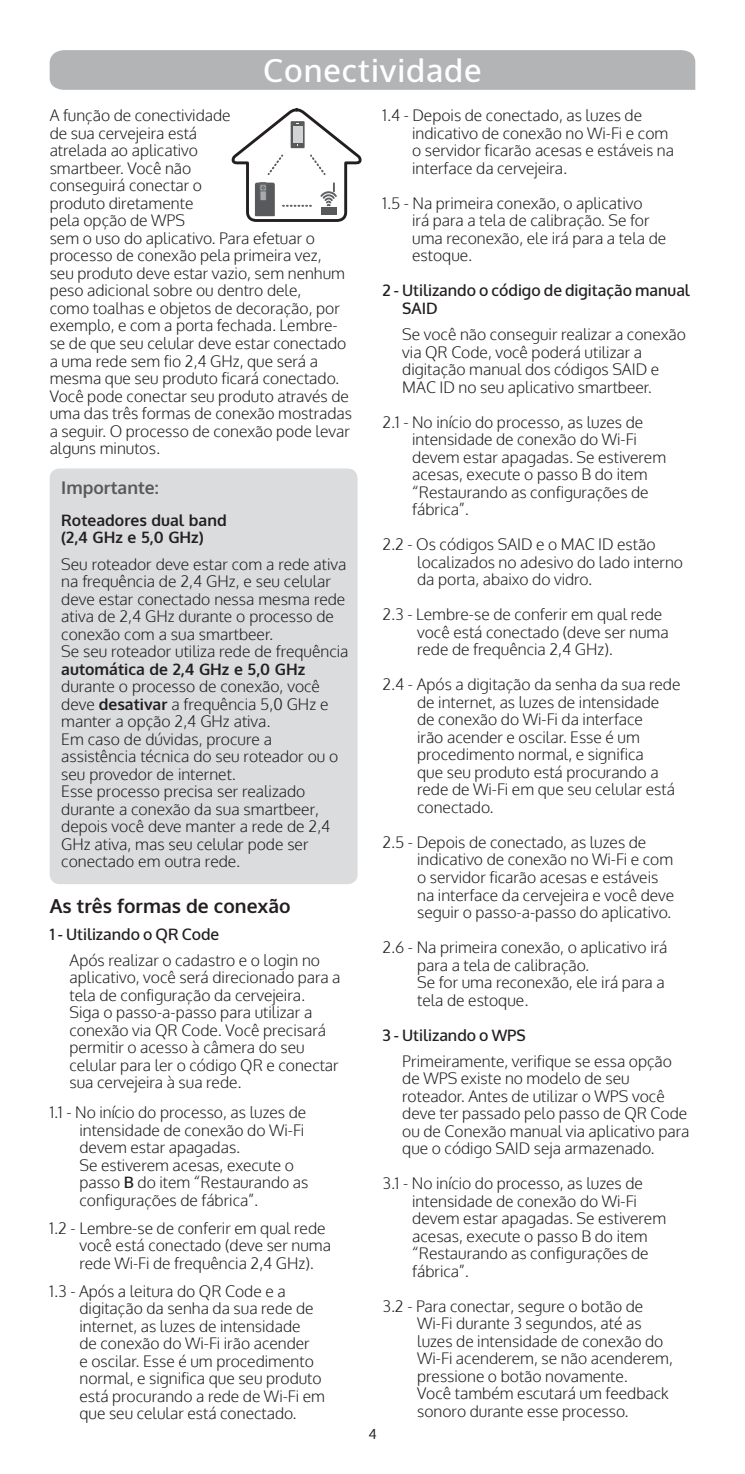
<style>
.page{position:relative;width:745px;height:1474px;background:#fff}
.page>*{position:absolute;margin:0;border:0;box-sizing:border-box;transform-origin:0 0}
.t1{font:500 31.5px "Oxygen";letter-spacing:.03em;color:#fff}
.t2{font:700 19.25px "Oxygen";color:#231f20}
.t3{font:700 17.5px "Oxygen";color:#58595b}
.t4{font:300 15.75px/17.5px "Oxygen";color:#231f20}
.t5{font:500 15.75px/17.5px "Oxygen";color:#231f20}
.t6{font:700 15.75px/17.5px "Oxygen";color:#231f20}
.t7{font:14px "Oxygen";color:#231f20}
.s1{font-weight:700}
.s2{font-weight:500}
</style>
<div class="page">
<svg style="left:231px;top:108px;width:131px;height:114px"></svg>
<div style="left:50px;top:468px;width:307px;height:416px;background:#dbdcde;border-radius:10px"></div>
<div style="left:50px;top:50px;width:644px;height:40px;background:#b2b4b6"></div>
<h1 class="t1" style="left:263px;top:50px;width:220px">Conectividade</h1>
<p class="t4" style="left:50px;top:106px;width:304px">A função de conectividade<br>de sua cervejeira está<br>atrelada ao aplicativo<br>smartbeer. Você não<br>conseguirá conectar o<br>produto diretamente<br>pela opção de WPS<br>sem o uso do aplicativo. Para efetuar o processo de conexão pela primeira vez,<br>seu produto deve estar vazio, sem nenhum peso adicional sobre ou dentro dele,<br>como toalhas e objetos de decoração, por exemplo, e com a porta fechada. Lembre&shy;se de que seu celular deve estar conectado a uma rede sem fio 2,4 GHz, que será a mesma que seu produto ficará conectado.<br>Você pode conectar seu produto através de uma das três formas de conexão mostradas a seguir. O processo de conexão pode levar alguns minutos.</p>
<p class="t3" style="left:61px;top:476px;width:99px">Importante:</p>
<p class="t6" style="left:61px;top:511px;width:167px">Roteadores dual band (2,4 GHz e 5,0 GHz)</p>
<p class="t4" style="left:61px;top:554px;width:288px">Seu roteador deve estar com a rede ativa na frequência de 2,4 GHz, e seu celular deve estar conectado nessa mesma rede ativa de 2,4 GHz durante o processo de conexão com a sua smartbeer.<br>Se seu roteador utiliza rede de frequência</p>
<p class="t6" style="left:61px;top:659px;width:245px">automática de 2,4 GHz e 5,0 GHz</p>
<p class="t4" style="left:61px;top:677px;width:278px">durante o processo de conexão, você deve <span class="s1">desativar</span> a frequência 5,0 GHz e manter a opção 2,4 GHz ativa.<br>Em caso de dúvidas, procure a assistência técnica do seu roteador ou o seu provedor de internet.<br>Esse processo precisa ser realizado durante a conexão da sua smartbeer, depois você deve manter a rede de 2,4<br>GHz ativa, mas seu celular pode ser conectado em outra rede.</p>
<p class="t2" style="left:50px;top:893px;width:242px">As três formas de conexão</p>
<p class="t5" style="left:50px;top:925px;width:171px">1 - Utilizando o QR Code</p>
<p class="t4" style="left:69px;top:950px;width:272px">Após realizar o cadastro e o login no aplicativo, você será direcionado para a tela de configuração da cervejeira.<br>Siga o passo-a-passo para utilizar a conexão via QR Code. Você precisará permitir o acesso à câmera do seu celular para ler o código QR e conectar sua cervejeira à sua rede.</p>
<p class="t4" style="left:79px;top:1103px;width:230px;text-indent:-30px">1.1 - No início do processo, as luzes de intensidade de conexão do Wi-Fi devem estar apagadas.<br>Se estiverem acesas, execute o passo <span class="s2">B</span> do item “Restaurando as configurações de fábrica”.</p>
<p class="t4" style="left:79px;top:1218px;width:253px;text-indent:-30px">1.2 - Lembre-se de conferir em qual rede você está conectado (deve ser numa rede Wi-Fi de frequência 2,4 GHz).</p>
<p class="t4" style="left:79px;top:1281px;width:247px;text-indent:-30px">1.3 - Após a leitura do QR Code e a digitação da senha da sua rede de internet, as luzes de intensidade<br>de conexão do Wi-Fi irão acender<br>e oscilar. Esse é um procedimento normal, e significa que seu produto está procurando a rede de Wi-Fi em que seu celular está conectado.</p>
<p class="t4" style="left:412px;top:106px;width:263px;text-indent:-30px">1.4 - Depois de conectado, as luzes de indicativo de conexão no Wi-Fi e com o servidor ficarão acesas e estáveis na interface da cervejeira.</p>
<p class="t4" style="left:412px;top:194px;width:255px;text-indent:-30px">1.5 - Na primeira conexão, o aplicativo<br>irá para a tela de calibração. Se for uma reconexão, ele irá para a tela de estoque.</p>
<p class="t5" style="left:402px;top:282px;width:289px;text-indent:-20px">2 - Utilizando o código de digitação manual<br>SAID</p>
<p class="t4" style="left:402px;top:325px;width:285px">Se você não conseguir realizar a conexão via QR Code, você poderá utilizar a digitação manual dos códigos SAID e MAC ID no seu aplicativo smartbeer.</p>
<p class="t4" style="left:412px;top:413px;width:255px;text-indent:-30px">2.1 - No início do processo, as luzes de intensidade de conexão do Wi-Fi devem estar apagadas. Se estiverem acesas, execute o passo B do item “Restaurando as configurações de fábrica”.</p>
<p class="t4" style="left:417px;top:535px;width:267px;text-indent:-35px">2.2 - Os códigos SAID e o MAC ID estão localizados no adesivo do lado interno da porta, abaixo do vidro.</p>
<p class="t4" style="left:417px;top:605px;width:253px;text-indent:-35px">2.3 - Lembre-se de conferir em qual rede você está conectado (deve ser numa rede de frequência 2,4 GHz).</p>
<p class="t4" style="left:417px;top:675px;width:265px;text-indent:-35px">2.4 - Após a digitação da senha da sua rede de internet, as luzes de intensidade de conexão do Wi-Fi da interface<br>irão acender e oscilar. Esse é um procedimento normal, e significa<br>que seu produto está procurando a rede de Wi-Fi em que seu celular está conectado.</p>
<p class="t4" style="left:417px;top:833px;width:258px;text-indent:-35px">2.5 - Depois de conectado, as luzes de indicativo de conexão no Wi-Fi e com o servidor ficarão acesas e estáveis na interface da cervejeira e você deve seguir o passo-a-passo do aplicativo.</p>
<p class="t4" style="left:417px;top:938px;width:251px;text-indent:-35px">2.6 - Na primeira conexão, o aplicativo irá para a tela de calibração.<br>Se for uma reconexão, ele irá para a tela de estoque.</p>
<p class="t5" style="left:382px;top:1026px;width:145px">3 - Utilizando o WPS</p>
<p class="t4" style="left:402px;top:1051px;width:288px">Primeiramente, verifique se essa opção de WPS existe no modelo de seu roteador. Antes de utilizar o WPS você deve ter passado pelo passo de QR Code ou de Conexão manual via aplicativo para que o código SAID seja armazenado.</p>
<p class="t4" style="left:412px;top:1174px;width:255px;text-indent:-30px">3.1 - No início do processo, as luzes de intensidade de conexão do Wi-Fi devem estar apagadas. Se estiverem acesas, execute o passo B do item “Restaurando as configurações de fábrica”.</p>
<p class="t4" style="left:417px;top:1296px;width:257px;text-indent:-35px">3.2 - Para conectar, segure o botão de Wi-Fi durante 3 segundos, até as luzes de intensidade de conexão do Wi-Fi acenderem, se não acenderem, pressione o botão novamente.<br>Você também escutará um feedback sonoro durante esse processo.</p>
<p class="t7" style="left:368px;top:1424px;width:10px">4</p>
</div>
